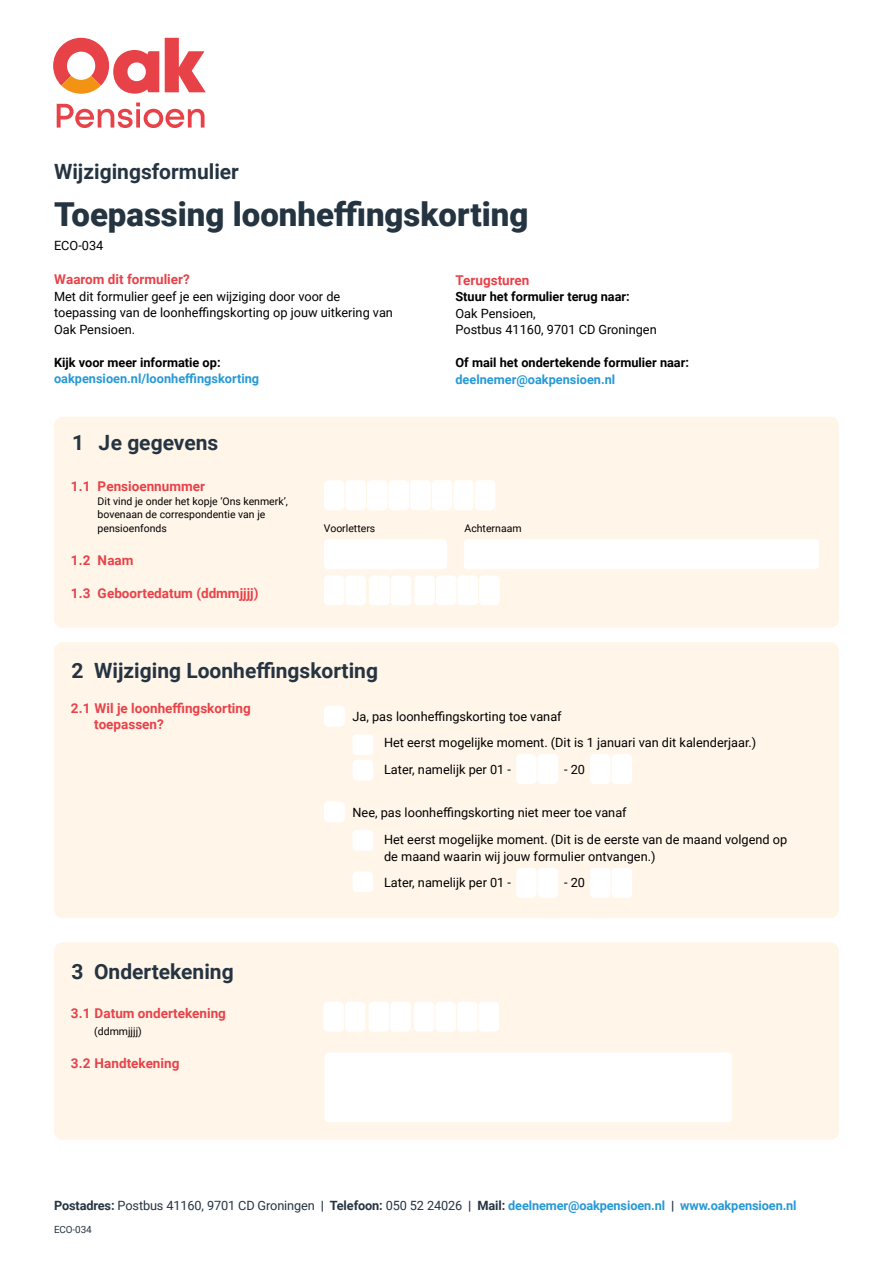
<style>
.page{position:relative;width:893px;height:1263px;background:#fff}
.page>*{position:absolute;margin:0;border:0;box-sizing:border-box;transform-origin:0 0}
.t1{font:900 33px "Roboto";color:#253441}
.t2{font:700 21px "Roboto";color:#253441}
.t3{font:700 13.5px/16.5px "Roboto";color:#e84249}
.t4{font:12.75px/26.7px "Roboto";color:#000}
.t5{font:700 12.75px "Roboto";letter-spacing:-.01em;color:#2699d6}
.t6{font:700 12.75px "Roboto";color:#000}
.t7{font:10.5px/13.5px "Roboto";color:#000}
.t8{font:9.9px "Roboto";letter-spacing:-.01em;color:#253441}
.s1{color:#253441}
.s2{font-weight:400;color:#253441}
</style>
<div class="page">
<div style="left:54px;top:417px;width:785px;height:211px;background:#fff5e9;border-radius:9px"></div>
<div style="left:54px;top:642px;width:785px;height:276px;background:#fff5e9;border-radius:9px"></div>
<div style="left:54px;top:942px;width:785px;height:198px;background:#fff5e9;border-radius:9px"></div>
<div style="left:324px;top:575px;width:20px;height:30px;background:#fff;border-radius:4px"></div>
<div style="left:516px;top:754px;width:21px;height:30px;background:#fff;border-radius:4px"></div>
<div style="left:516px;top:868px;width:21px;height:30px;background:#fff;border-radius:4px"></div>
<div style="left:590px;top:754px;width:20px;height:30px;background:#fff;border-radius:4px"></div>
<div style="left:590px;top:868px;width:20px;height:30px;background:#fff;border-radius:4px"></div>
<div style="left:323px;top:1002px;width:21px;height:30px;background:#fff;border-radius:4px"></div>
<div style="left:345px;top:575px;width:21px;height:30px;background:#fff;border-radius:4px"></div>
<div style="left:538px;top:754px;width:20px;height:30px;background:#fff;border-radius:4px"></div>
<div style="left:538px;top:868px;width:20px;height:30px;background:#fff;border-radius:4px"></div>
<div style="left:612px;top:754px;width:20px;height:30px;background:#fff;border-radius:4px"></div>
<div style="left:612px;top:868px;width:20px;height:30px;background:#fff;border-radius:4px"></div>
<div style="left:345px;top:1002px;width:20px;height:30px;background:#fff;border-radius:4px"></div>
<div style="left:369px;top:575px;width:21px;height:30px;background:#fff;border-radius:4px"></div>
<div style="left:369px;top:1002px;width:20px;height:30px;background:#fff;border-radius:4px"></div>
<div style="left:391px;top:575px;width:20px;height:30px;background:#fff;border-radius:4px"></div>
<div style="left:390px;top:1002px;width:21px;height:30px;background:#fff;border-radius:4px"></div>
<div style="left:414px;top:575px;width:21px;height:30px;background:#fff;border-radius:4px"></div>
<div style="left:414px;top:1002px;width:20px;height:30px;background:#fff;border-radius:4px"></div>
<div style="left:324px;top:480px;width:20px;height:30px;background:#fff;border-radius:4px"></div>
<div style="left:324px;top:539px;width:123px;height:30px;background:#fff;border-radius:4px"></div>
<div style="left:324px;top:1052px;width:408px;height:70px;background:#fff;border-radius:4px"></div>
<div style="left:464px;top:539px;width:355px;height:30px;background:#fff;border-radius:4px"></div>
<div style="left:410px;top:480px;width:21px;height:30px;background:#fff;border-radius:4px"></div>
<div style="left:436px;top:575px;width:20px;height:30px;background:#fff;border-radius:4px"></div>
<div style="left:435px;top:1002px;width:21px;height:30px;background:#fff;border-radius:4px"></div>
<div style="left:345px;top:480px;width:21px;height:30px;background:#fff;border-radius:4px"></div>
<div style="left:432px;top:480px;width:20px;height:30px;background:#fff;border-radius:4px"></div>
<div style="left:458px;top:575px;width:20px;height:30px;background:#fff;border-radius:4px"></div>
<div style="left:457px;top:1002px;width:20px;height:30px;background:#fff;border-radius:4px"></div>
<div style="left:367px;top:480px;width:21px;height:30px;background:#fff;border-radius:4px"></div>
<div style="left:453px;top:480px;width:21px;height:30px;background:#fff;border-radius:4px"></div>
<div style="left:479px;top:575px;width:21px;height:30px;background:#fff;border-radius:4px"></div>
<div style="left:479px;top:1002px;width:20px;height:30px;background:#fff;border-radius:4px"></div>
<div style="left:389px;top:480px;width:20px;height:30px;background:#fff;border-radius:4px"></div>
<div style="left:475px;top:480px;width:20px;height:30px;background:#fff;border-radius:4px"></div>
<svg style="left:53px;top:38px;width:106px;height:56px"></svg>
<svg style="left:165px;top:38px;width:41px;height:54px"></svg>
<svg style="left:57px;top:102px;width:148px;height:26px"></svg>
<div style="left:324px;top:706px;width:21px;height:21px;background:#fff;border-radius:4px"></div>
<div style="left:324px;top:801px;width:21px;height:21px;background:#fff;border-radius:4px"></div>
<div style="left:353px;top:734px;width:20px;height:21px;background:#fff;border-radius:4px"></div>
<div style="left:353px;top:830px;width:20px;height:21px;background:#fff;border-radius:4px"></div>
<div style="left:353px;top:760px;width:20px;height:20px;background:#fff;border-radius:4px"></div>
<div style="left:353px;top:871px;width:20px;height:21px;background:#fff;border-radius:4px"></div>
<h2 class="t2" style="left:54px;top:157px;width:186px">Wijzigingsformulier</h2>
<h1 class="t1" style="left:54px;top:191px;width:476px">Toepassing loonheffingskorting</h1>
<p class="t4" style="left:54px;top:231px;width:51px">ECO-034</p>
<p class="t3" style="left:54px;top:271px;width:137px">Waarom dit formulier?</p>
<p class="t4" style="left:54px;top:288px;width:340px;line-height:16.5px">Met dit formulier geef je een wijziging door voor de toepassing van de loonheffingskorting op jouw uitkering van<br>Oak Pensioen.</p>
<p class="t6" style="left:54px;top:353px;width:168px">Kijk voor meer informatie op:</p>
<p class="t5" style="left:54px;top:370px;width:207px">oakpensioen.nl/loonheffingskorting</p>
<p class="t3" style="left:455px;top:271px;width:75px">Terugsturen</p>
<p class="t6" style="left:455px;top:288px;width:176px">Stuur het formulier terug naar:</p>
<p class="t4" style="left:455px;top:304px;width:203px;line-height:16.5px">Oak Pensioen,<br>Postbus 41160, 9701 CD Groningen</p>
<p class="t6" style="left:455px;top:354px;width:235px">Of mail het ondertekende formulier naar:</p>
<p class="t5" style="left:455px;top:370px;width:161px">deelnemer@oakpensioen.nl</p>
<h2 class="t2" style="left:72px;top:428px;width:148px">1 Je gegevens</h2>
<p class="t3" style="left:71px;top:478px;width:136px">1.1 Pensioennummer</p>
<p class="t7" style="left:98px;top:494px;width:192px">Dit vind je onder het kopje ‘Ons kenmerk’, bovenaan de correspondentie van je pensioenfonds</p>
<p class="t3" style="left:71px;top:551px;width:64px">1.2 Naam</p>
<p class="t3" style="left:71px;top:584px;width:189px">1.3 Geboortedatum (ddmmjjjj)</p>
<p class="t7" style="left:324px;top:521px;width:53px">Voorletters</p>
<p class="t7" style="left:464px;top:521px;width:59px">Achternaam</p>
<h2 class="t2" style="left:72px;top:655px;width:308px">2 Wijziging Loonheffingskorting</h2>
<p class="t3" style="left:94px;top:699px;width:158px;text-indent:-23px">2.1 Wil je loonheffingskorting toepassen?</p>
<h2 class="t2" style="left:72px;top:957px;width:164px">3 Ondertekening</h2>
<p class="t3" style="left:71px;top:1005px;width:157px">3.1 Datum ondertekening</p>
<p class="t7" style="left:94px;top:1024px;width:49px">(ddmmjjjj)</p>
<p class="t3" style="left:71px;top:1054px;width:110px">3.2 Handtekening</p>
<p class="t4" style="left:384px;top:702px;width:374px;text-indent:-32px">Ja, pas loonheffingskorting toe vanaf<br>Het eerst mogelijke moment. (Dit is 1 januari van dit kalenderjaar.)<br>Later, namelijk per 01 -</p>
<p class="t4" style="left:564px;top:755px;width:23px">- 20</p>
<p class="t4" style="left:384px;top:799px;width:405px;text-indent:-32px">Nee, pas loonheffingskorting niet meer toe vanaf<br>Het eerst mogelijke moment. (Dit is de eerste van de maand volgend op</p>
<p class="t4" style="left:384px;top:842px;width:273px">de maand waarin wij jouw formulier ontvangen.)<br>Later, namelijk per 01 -</p>
<p class="t4" style="left:564px;top:869px;width:23px">- 20</p>
<p class="t5" style="left:54px;top:1196px;width:744px"><span class="s1">Postadres:</span> <span class="s2">Postbus 41160, 9701 CD Groningen</span> <span class="s1">| Telefoon:</span> <span class="s2">050 52 24026</span> <span class="s1">| Mail:</span> deelnemer@oakpensioen.nl <span class="s1">|</span> www.oakpensioen.nl</p>
<p class="t8" style="left:54px;top:1223px;width:39px">ECO-034</p>
</div>
